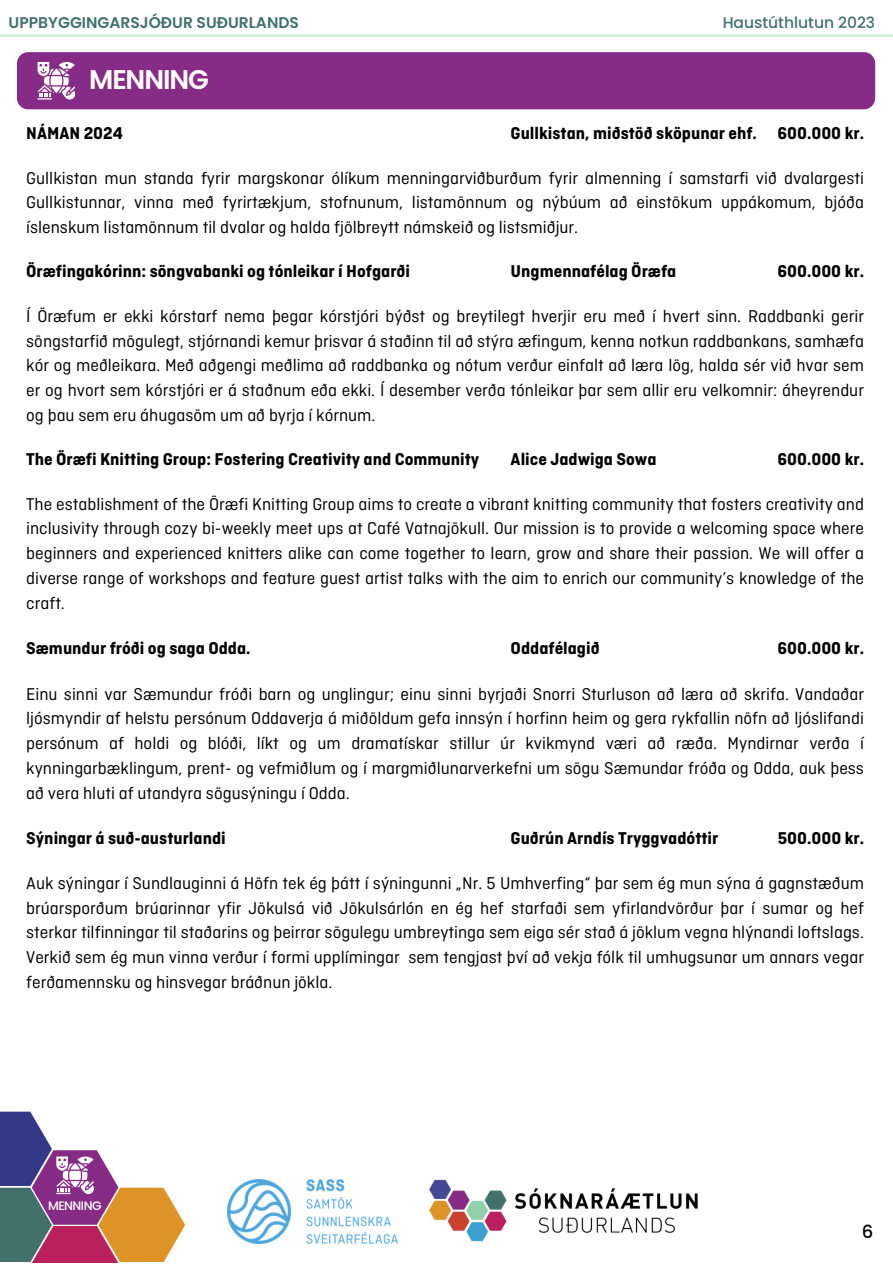
<style>
.page{position:relative;width:893px;height:1264px;background:#fff}
.page>*{position:absolute;margin:0;border:0;box-sizing:border-box;transform-origin:0 0}
.t1{font:600 27px "Poppins";letter-spacing:-.04em;color:#fff}
.t2{font:18px/24.8px "Ciutadella";color:#000;text-align:justify}
.t3{font:700 18px "Ciutadella";color:#000}
.t4{font:500 18px "Poppins";color:#000}
.t5{font:600 15.45px "Poppins";color:#42716d}
.t6{font:500 15.45px "Poppins";color:#42716d}
.t7{font:500 12.3px "Poppins";letter-spacing:-.04em;color:#fff}
</style>
<div class="page">
<hr style="left:0;top:34px;width:892px;height:2px;background:#d4f1df">
<div style="left:17px;top:52px;width:858px;height:57px;background:#872c86;border-radius:11px"></div>
<svg style="left:32px;top:1150px;width:153px;height:112px"></svg>
<svg style="left:52px;top:1225px;width:66px;height:37px;background:#c2395f"></svg>
<svg style="left:0;top:1187px;width:52px;height:75px;background:#596973"></svg>
<svg style="left:0;top:1111px;width:52px;height:75px;background:#555196"></svg>
<svg style="left:38px;top:62px;width:37px;height:37px"></svg>
<img style="left:228px;top:1179px;width:170px;height:63px">
<img style="left:429px;top:1179px;width:269px;height:63px">
<p class="t5" style="left:9px;top:11px;width:292px">UPPBYGGINGARSJÓÐUR SUÐURLANDS</p>
<p class="t6" style="left:722px;top:11px;width:154px">Haustúthlutun 2023</p>
<p class="t1" style="left:89px;top:60px;width:121px">MENNING</p>
<p class="t3" style="left:26px;top:123px;width:98px">NÁMAN 2024</p>
<p class="t3" style="left:510px;top:123px;width:248px">Gullkistan, miðstöð sköpunar ehf.</p>
<p class="t3" style="left:777px;top:123px;width:88px">600.000 kr.</p>
<p class="t2" style="left:26px;top:167px;width:839px">Gullkistan mun standa fyrir margskonar ólíkum menningarviðburðum fyrir almenning í samstarfi við dvalargesti Gullkistunnar, vinna með fyrirtækjum, stofnunum, listamönnum og nýbúum að einstökum uppákomum, bjóða íslenskum listamönnum til dvalar og halda fjölbreytt námskeið og listsmiðjur.</p>
<p class="t3" style="left:26px;top:261px;width:385px">Öræfingakórinn: söngvabanki og tónleikar í Hofgarði</p>
<p class="t3" style="left:510px;top:261px;width:167px">Ungmennafélag Öræfa</p>
<p class="t3" style="left:777px;top:261px;width:88px">600.000 kr.</p>
<p class="t2" style="left:26px;top:305px;width:839px">Í Öræfum er ekki kórstarf nema þegar kórstjóri býðst og breytilegt hverjir eru með í hvert sinn. Raddbanki gerir söngstarfið mögulegt, stjórnandi kemur þrisvar á staðinn til að stýra æfingum, kenna notkun raddbankans, samhæfa kór og meðleikara. Með aðgengi meðlima að raddbanka og nótum verður einfalt að læra lög, halda sér við hvar sem er og hvort sem kórstjóri er á staðnum eða ekki. Í desember verða tónleikar þar sem allir eru velkomnir: áheyrendur og þau sem eru áhugasöm um að byrja í kórnum.</p>
<p class="t3" style="left:26px;top:449px;width:454px">The Öræfi Knitting Group: Fostering Creativity and Community</p>
<p class="t3" style="left:510px;top:449px;width:147px">Alice Jadwiga Sowa</p>
<p class="t3" style="left:777px;top:449px;width:88px">600.000 kr.</p>
<p class="t2" style="left:26px;top:493px;width:839px">The establishment of the Öræfi Knitting Group aims to create a vibrant knitting community that fosters creativity and inclusivity through cozy bi-weekly meet ups at Café Vatnajökull. Our mission is to provide a welcoming space where beginners and experienced knitters alike can come together to learn, grow and share their passion. We will offer a diverse range of workshops and feature guest artist talks with the aim to enrich our community’s knowledge of the craft.</p>
<p class="t3" style="left:26px;top:638px;width:226px">Sæmundur fróði og saga Odda.</p>
<p class="t3" style="left:510px;top:638px;width:91px">Oddafélagið</p>
<p class="t3" style="left:777px;top:638px;width:88px">600.000 kr.</p>
<p class="t2" style="left:26px;top:683px;width:839px">Einu sinni var Sæmundur fróði barn og unglingur; einu sinni byrjaði Snorri Sturluson að læra að skrifa. Vandaðar ljósmyndir af helstu persónum Oddaverja á miðöldum gefa innsýn í horfinn heim og gera rykfallin nöfn að ljóslifandi persónum af holdi og blóði, líkt og um dramatískar stillur úr kvikmynd væri að ræða. Myndirnar verða í kynningarbæklingum, prent- og vefmiðlum og í margmiðlunarverkefni um sögu Sæmundar fróða og Odda, auk þess að vera hluti af utandyra sögusýningu í Odda.</p>
<p class="t3" style="left:26px;top:828px;width:201px">Sýningar á suð-austurlandi</p>
<p class="t3" style="left:510px;top:828px;width:209px">Guðrún Arndís Tryggvadóttir</p>
<p class="t3" style="left:777px;top:828px;width:88px">500.000 kr.</p>
<p class="t2" style="left:26px;top:871px;width:839px">Auk sýningar í Sundlauginni á Höfn tek ég þátt í sýningunni „Nr. 5 Umhverfing“ þar sem ég mun sýna á gagnstæðum brúarsporðum brúarinnar yfir Jökulsá við Jökulsárlón en ég hef starfaði sem yfirlandvörður þar í sumar og hef sterkar tilfinningar til staðarins og þeirrar sögulegu umbreytinga sem eiga sér stað á jöklum vegna hlýnandi loftslags.<br>Verkið sem ég mun vinna verður í formi upplímingar sem tengjast því að vekja fólk til umhugsunar um annars vegar ferðamennsku og hinsvegar bráðnun jökla.</p>
<p class="t7" style="left:48px;top:1196px;width:55px">MENNING</p>
<p class="t4" style="left:861px;top:1218px;width:13px">6</p>
</div>
